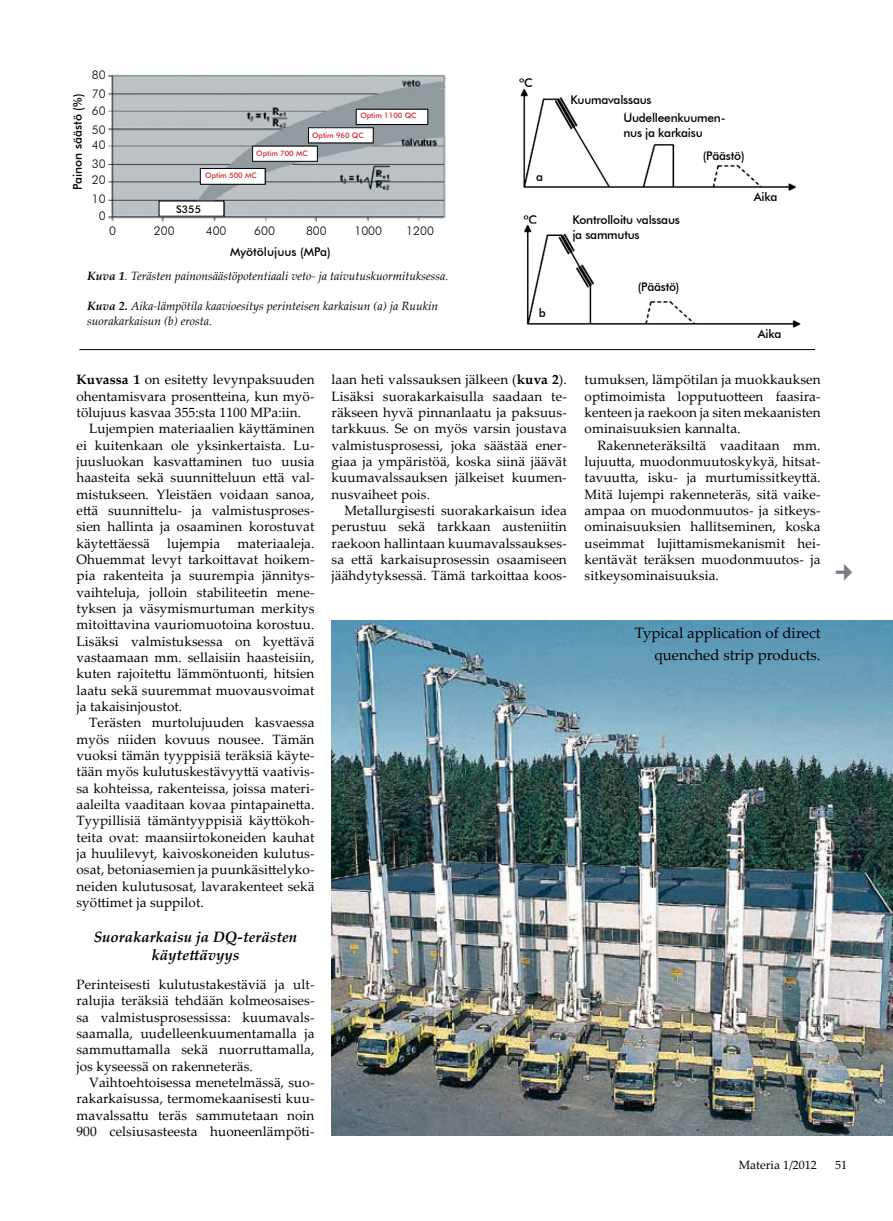
<style>
.page{position:relative;width:893px;height:1221px;background:#fff}
.page>*{position:absolute;margin:0;border:0;box-sizing:border-box;transform-origin:0 0}
.t1{font:15px/21px "Palatino Linotype";color:#000;text-align:right}
.t2{font:italic 700 15px/18px "Palatino Linotype";color:#000;text-align:center}
.t3{font:13.5px/16.4px "Palatino Linotype";letter-spacing:.005em;color:#000;text-align:justify}
.t4{font:italic 12px/15px "Palatino Linotype";color:#000}
.t5{font:500 12px/17.9px "Futura BT";letter-spacing:-.02em;color:#000}
.t6{font:300 12px/18.9px "Futura BT";color:#000}
.t7{font:500 12px "Futura BT";color:#000}
.t8{font:12px "Palatino Linotype";color:#000}
.t9{font:500 10.5px "Futura BT";color:#000}
.t10{font:500 7.5px "Futura BT";color:#d2232a}
.s1{font-weight:700}
</style>
<div class="page">
<img style="left:108px;top:74px;width:338px;height:148px">
<div style="left:200px;top:168px;width:65px;height:16px;background:#fff"></div>
<div style="left:200px;top:168px;width:65px;height:16px;border:1px solid #000"></div>
<div style="left:253px;top:146px;width:64px;height:15px;background:#fff"></div>
<div style="left:308px;top:128px;width:65px;height:15px;background:#fff"></div>
<div style="left:308px;top:127px;width:65px;height:16px;border:1px solid #000"></div>
<div style="left:312px;top:132px;width:58px;height:10px;background:#fff"></div>
<div style="left:356px;top:109px;width:72px;height:15px;background:#fff"></div>
<div style="left:356px;top:109px;width:72px;height:16px;border:1px solid #000"></div>
<div style="left:159px;top:201px;width:65px;height:15px;background:#fff"></div>
<img style="left:520px;top:88px;width:281px;height:240px">
<div style="left:571px;top:95px;width:84px;height:13px;background:#fff"></div>
<div style="left:623px;top:113px;width:105px;height:28px;background:#fff"></div>
<div style="left:703px;top:151px;width:46px;height:13px;background:#fff"></div>
<div style="left:754px;top:192px;width:46px;height:13px;background:#fff"></div>
<div style="left:572px;top:215px;width:112px;height:28px;background:#fff"></div>
<div style="left:638px;top:281px;width:46px;height:13px;background:#fff"></div>
<div style="left:523px;top:214px;width:20px;height:11px;background:#fff"></div>
<div style="left:536px;top:172px;width:10px;height:9px;background:#fff"></div>
<div style="left:539px;top:307px;width:10px;height:10px;background:#fff"></div>
<hr style="left:79px;top:349px;width:736px;height:1px;background:#000">
<img style="left:332px;top:620px;width:561px;height:515px">
<svg style="left:836px;top:1119px;width:16px;height:17px"></svg>
<p class="t6" style="left:92px;top:65px;width:15px">80<br>70</p>
<p class="t6" style="left:92px;top:101px;width:15px">60<br>50</p>
<p class="t6" style="left:92px;top:135px;width:15px">40<br>30</p>
<p class="t6" style="left:92px;top:170px;width:15px">20<br>10</p>
<p class="t6" style="left:99px;top:206px;width:8px">0</p>
<p class="t7" style="left:70px;top:190px;width:98px;rotate:-90deg">Painon säästö (%)</p>
<p class="t10" style="left:360px;top:111px;width:58px">Optim 1100 QC</p>
<p class="t10" style="left:312px;top:131px;width:53px">Optim 960 QC</p>
<p class="t10" style="left:256px;top:149px;width:53px">Optim 700 MC</p>
<p class="t10" style="left:205px;top:171px;width:53px">Optim 500 MC</p>
<p class="t9" style="left:176px;top:203px;width:26px">S355</p>
<p class="t6" style="left:109px;top:221px;width:8px">0</p>
<p class="t6" style="left:154px;top:221px;width:22px">200</p>
<p class="t6" style="left:206px;top:221px;width:22px">400</p>
<p class="t6" style="left:254px;top:221px;width:22px">600</p>
<p class="t6" style="left:306px;top:221px;width:22px">800</p>
<p class="t6" style="left:354px;top:221px;width:29px">1000</p>
<p class="t6" style="left:406px;top:221px;width:29px">1200</p>
<p class="t7" style="left:230px;top:244px;width:102px">Myötölujuus (MPa)</p>
<p class="t4" style="left:87px;top:267px;width:363px"><span class="s1">Kuva 1</span>. Terästen painonsäästöpotentiaali veto- ja taivutuskuormituksessa.</p>
<p class="t4" style="left:87px;top:297px;width:352px"><span class="s1">Kuva 2.</span> Aika-lämpötila kaavioesitys perinteisen karkaisun (a) ja Ruukin suorakarkaisun (b) erosta.</p>
<p class="t5" style="left:519px;top:73px;width:15px">ºC</p>
<p class="t5" style="left:536px;top:167px;width:8px">a</p>
<p class="t5" style="left:523px;top:210px;width:15px">ºC</p>
<p class="t5" style="left:539px;top:303px;width:8px">b</p>
<p class="t5" style="left:623px;top:91px;width:104px;text-indent:-53px">Kuumavalssaus<br>Uudelleenkuumen-</p>
<p class="t5" style="left:623px;top:123px;width:81px">nus ja karkaisu</p>
<p class="t5" style="left:703px;top:147px;width:43px">(Päästö)</p>
<p class="t5" style="left:572px;top:213px;width:109px;line-height:14.4px">Kontrolloitu valssaus ja sammutus</p>
<p class="t5" style="left:754px;top:187px;width:25px">Aika</p>
<p class="t5" style="left:638px;top:277px;width:43px">(Päästö)</p>
<p class="t5" style="left:758px;top:325px;width:25px">Aika</p>
<p class="t3" style="left:76px;top:371px;width:240px"><span class="s1">Kuvassa 1</span> on esitetty levynpaksuuden</p>
<p class="t3" style="left:76px;top:387px;width:240px">ohentamisvara prosentteina, kun myö-</p>
<p class="t3" style="left:76px;top:403px;width:226px">tölujuus kasvaa 355:sta 1100 MPa:iin.</p>
<p class="t3" style="left:89px;top:420px;width:227px">Lujempien materiaalien käyttäminen</p>
<p class="t3" style="left:76px;top:436px;width:240px">ei kuitenkaan ole yksinkertaista. Lu-</p>
<p class="t3" style="left:76px;top:452px;width:240px">juusluokan kasvattaminen tuo uusia</p>
<p class="t3" style="left:76px;top:469px;width:240px">haasteita sekä suunnitteluun että val-</p>
<p class="t3" style="left:76px;top:485px;width:239px">mistukseen. Yleistäen voidaan sanoa,</p>
<p class="t3" style="left:76px;top:501px;width:240px">että suunnittelu- ja valmistusproses-</p>
<p class="t3" style="left:76px;top:518px;width:239px">sien hallinta ja osaaminen korostuvat</p>
<p class="t3" style="left:76px;top:534px;width:75px">käytettäessä</p>
<p class="t3" style="left:167px;top:534px;width:55px">lujempia</p>
<p class="t3" style="left:76px;top:534px;width:240px;text-indent:161px">materiaaleja.<br>Ohuemmat levyt tarkoittavat hoikem&shy;pia rakenteita ja suurempia jännitys&shy;vaihteluja, jolloin stabiliteetin mene&shy;tyksen ja väsymismurtuman merkitys mitoittavina vauriomuotoina korostuu.<br>Lisäksi valmistuksessa on kyettävä vastaamaan mm. sellaisiin haasteisiin, kuten rajoitettu lämmöntuonti, hitsien laatu sekä suuremmat muovausvoimat ja takaisinjoustot.</p>
<p class="t3" style="left:76px;top:714px;width:240px;text-indent:13px">Terästen murtolujuuden kasvaessa myös niiden kovuus nousee. Tämän vuoksi tämän tyyppisiä teräksiä käyte&shy;tään myös kulutuskestävyyttä vaativis&shy;sa kohteissa, rakenteissa, joissa materi&shy;aaleilta vaaditaan kovaa pintapainetta.<br>Tyypillisiä tämäntyyppisiä käyttökoh&shy;teita ovat: maansiirtokoneiden kauhat ja huulilevyt, kaivoskoneiden kulutus&shy;osat, betoniasemien ja puunkäsittelyko&shy;neiden kulutusosat, lavarakenteet sekä syöttimet ja suppilot.</p>
<p class="t2" style="left:94px;top:927px;width:205px">Suorakarkaisu ja DQ-terästen käytettävyys</p>
<p class="t3" style="left:76px;top:975px;width:240px">Perinteisesti kulutustakestäviä ja ult&shy;ralujia teräksiä tehdään kolmeosaises&shy;sa valmistusprosessissa: kuumavals&shy;saamalla, uudelleenkuumentamalla ja sammuttamalla sekä nuorruttamalla, jos kyseessä on rakenneteräs.</p>
<p class="t3" style="left:76px;top:1073px;width:240px;text-indent:13px">Vaihtoehtoisessa menetelmässä, suo&shy;rakarkaisussa, termomekaanisesti kuu&shy;mavalssattu teräs sammutetaan noin 900 celsiusasteesta huoneenlämpöti-</p>
<p class="t3" style="left:332px;top:371px;width:237px">laan heti valssauksen jälkeen (<span class="s1">kuva 2</span>).<br>Lisäksi suorakarkaisulla saadaan te&shy;räkseen hyvä pinnanlaatu ja paksuus&shy;tarkkuus. Se on myös varsin joustava valmistusprosessi, joka säästää ener&shy;giaa ja ympäristöä, koska siinä jäävät kuumavalssauksen jälkeiset kuumen&shy;nusvaiheet pois.</p>
<p class="t3" style="left:332px;top:501px;width:237px;text-indent:13px">Metallurgisesti suorakarkaisun idea perustuu sekä tarkkaan austeniitin raekoon hallintaan kuumavalssaukses&shy;sa että karkaisuprosessin osaamiseen jäähdytyksessä. Tämä tarkoittaa koos-</p>
<p class="t3" style="left:585px;top:371px;width:238px">tumuksen, lämpötilan ja muokkauksen optimoimista lopputuotteen faasira&shy;kenteen ja raekoon ja siten mekaanisten ominaisuuksien kannalta.</p>
<p class="t3" style="left:585px;top:436px;width:238px;text-indent:13px">Rakenneteräksiltä vaaditaan mm. lujuutta, muodonmuutoskykyä, hitsat&shy;tavuutta, isku- ja murtumissitkeyttä.<br>Mitä lujempi rakenneteräs, sitä vaike&shy;ampaa on muodonmuutos- ja sitkeys&shy;ominaisuuksien hallitseminen, koska useimmat lujittamismekanismit hei&shy;kentävät teräksen muodonmuutos- ja sitkeysominaisuuksia.</p>
<p class="t1" style="left:635px;top:622px;width:187px">Typical application of direct quenched strip products.</p>
<p class="t8" style="left:739px;top:1155px;width:80px">Materia 1/2012</p>
<p class="t8" style="left:835px;top:1155px;width:13px">51</p>
</div>
